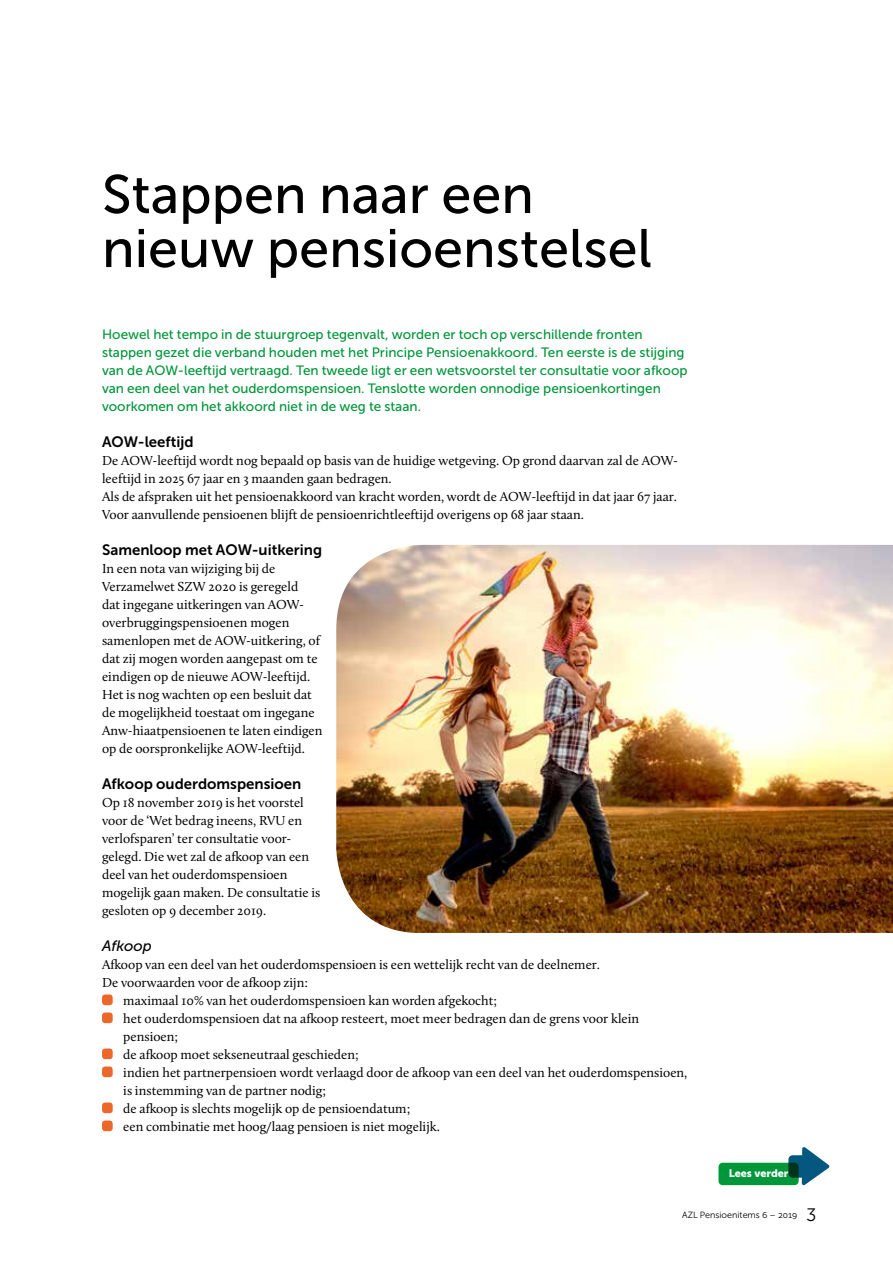
<style>
.page{position:relative;width:893px;height:1263px;background:#fff}
.page>*{position:absolute;margin:0;border:0;box-sizing:border-box;transform-origin:0 0}
.t1{font:54px/54px "Museo Sans 500";color:#000}
.t2{font:15px "Museo Sans 700";color:#000}
.t3{font:italic 15px "Museo Sans 500";color:#000}
.t4{font:13.5px/18px "Calluna";color:#000}
.t5{font:13.5px/18px "Museo Sans 500";color:#00963a}
.t6{font:10.8px "Museo Sans 900";color:#fff}
.t7{font:9px "Museo Sans 300";color:#000}
.s1{font-size:18px}
</style>
<div class="page">
<div style="left:718px;top:1163px;width:81px;height:22px;background:#00963a;border-radius:4px"></div>
<svg style="left:788px;top:1147px;width:41px;height:38px"></svg>
<div style="left:102px;top:994px;width:11px;height:11px;background:#ec672a;border-radius:3px"></div>
<div style="left:102px;top:1012px;width:11px;height:11px;background:#ec672a;border-radius:3px"></div>
<div style="left:102px;top:1048px;width:11px;height:11px;background:#ec672a;border-radius:3px"></div>
<div style="left:102px;top:1066px;width:11px;height:11px;background:#ec672a;border-radius:3px"></div>
<div style="left:102px;top:1102px;width:11px;height:11px;background:#ec672a;border-radius:3px"></div>
<div style="left:102px;top:1120px;width:11px;height:11px;background:#ec672a;border-radius:3px"></div>
<img style="left:336px;top:545px;width:557px;height:388px">
<h1 class="t1" style="left:102px;top:168px;width:551px">Stappen naar een nieuw pensioenstelsel</h1>
<p class="t5" style="left:102px;top:325px;width:587px">Hoewel het tempo in de stuurgroep tegenvalt, worden er toch op verschillende fronten stappen gezet die verband houden met het Principe Pensioenakkoord. Ten eerste is de stijging van de AOW-leeftijd vertraagd. Ten tweede ligt er een wetsvoorstel ter consultatie voor afkoop van een deel van het ouderdomspensioen. Tenslotte worden onnodige pensioenkortingen voorkomen om het akkoord niet in de weg te staan.</p>
<p class="t2" style="left:102px;top:433px;width:93px">AOW-leeftijd</p>
<p class="t4" style="left:102px;top:451px;width:577px">De AOW-leeftijd wordt nog bepaald op basis van de huidige wetgeving. Op grond daarvan zal de AOW&shy;leeftijd in 2025 67 jaar en 3 maanden gaan bedragen.<br>Als de afspraken uit het pensioenakkoord van kracht worden, wordt de AOW-leeftijd in dat jaar 67 jaar.<br>Voor aanvullende pensioenen blijft de pensioenrichtleeftijd overigens op 68 jaar staan.</p>
<p class="t2" style="left:102px;top:541px;width:221px">Samenloop met AOW-uitkering</p>
<p class="t4" style="left:102px;top:559px;width:222px">In een nota van wijziging bij de Verzamelwet SZW 2020 is geregeld<br>dat ingegane uitkeringen van AOW&shy;overbruggingspensioenen mogen samenlopen met de AOW-uitkering, of dat zij mogen worden aangepast om te eindigen op de nieuwe AOW-leeftijd.<br>Het is nog wachten op een besluit dat de mogelijkheid toestaat om ingegane Anw-hiaatpensioenen te laten eindigen op de oorspronkelijke AOW-leeftijd.</p>
<p class="t2" style="left:102px;top:775px;width:201px">Afkoop ouderdomspensioen</p>
<p class="t4" style="left:102px;top:793px;width:220px">Op 18 november 2019 is het voorstel voor de ‘Wet bedrag ineens, RVU en verlofsparen’ ter consultatie voor&shy;gelegd. Die wet zal de afkoop van een deel van het ouderdomspensioen mogelijk gaan maken. De consultatie is gesloten op 9 december 2019.</p>
<p class="t3" style="left:102px;top:938px;width:51px">Afkoop</p>
<p class="t4" style="left:102px;top:955px;width:499px">Afkoop van een deel van het ouderdomspensioen is een wettelijk recht van de deelnemer.</p>
<p class="t4" style="left:102px;top:973px;width:208px">De voorwaarden voor de afkoop zijn:</p>
<p class="t4" style="left:123px;top:991px;width:375px">maximaal 10% van het ouderdomspensioen kan worden afgekocht;</p>
<p class="t4" style="left:123px;top:1009px;width:517px">het ouderdomspensioen dat na afkoop resteert, moet meer bedragen dan de grens voor klein</p>
<p class="t4" style="left:123px;top:1027px;width:56px">pensioen;</p>
<p class="t4" style="left:123px;top:1045px;width:237px">de afkoop moet sekseneutraal geschieden;</p>
<p class="t4" style="left:123px;top:1063px;width:566px">indien het partnerpensioen wordt verlaagd door de afkoop van een deel van het ouderdomspensioen,</p>
<p class="t4" style="left:123px;top:1081px;width:204px">is instemming van de partner nodig;</p>
<p class="t4" style="left:123px;top:1099px;width:289px">de afkoop is slechts mogelijk op de pensioendatum;</p>
<p class="t4" style="left:123px;top:1117px;width:318px">een combinatie met hoog/laag pensioen is niet mogelijk.</p>
<p class="t6" style="left:729px;top:1167px;width:61px">Lees verder</p>
<p class="t7" style="left:682px;top:1210px;width:136px">AZL Pensioenitems 6 – 2019 <span class="s1">3</span></p>
</div>
